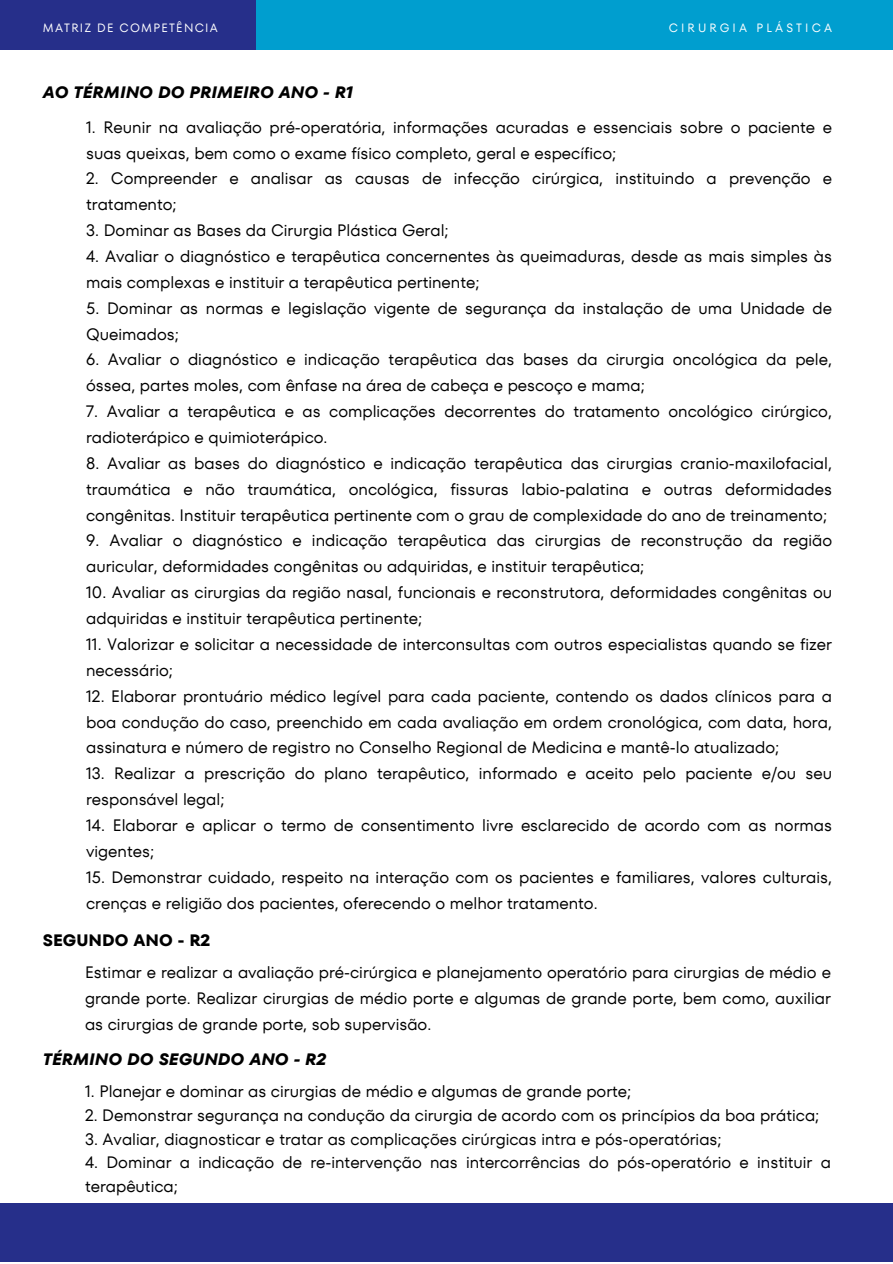
<style>
.page{position:relative;width:893px;height:1264px;background:#fff}
.page>*{position:absolute;margin:0;border:0;box-sizing:border-box;transform-origin:0 0}
.t1{font:16.5px/25.8px "TT Fors";color:#000}
.t2{font:italic 700 16.5px "TT Fors";color:#000}
.t3{font:700 16.5px "TT Fors";color:#000}
.t4{font:12px "TT Fors";letter-spacing:.105em;color:#fff}
.t5{font:12px "TT Fors";letter-spacing:.26em;color:#fff}
</style>
<div class="page">
<div style="left:0;top:1203px;width:892px;height:59px;background:#262f8a"></div>
<div style="left:0;top:0;width:310px;height:49px;background:#262f8a"></div>
<div style="left:256px;top:0;width:636px;height:49px;background:#009ecf"></div>
<p class="t4" style="left:43px;top:19px;width:177px">MATRIZ DE COMPETÊNCIA</p>
<p class="t5" style="left:668px;top:19px;width:165px">CIRURGIA PLÁSTICA</p>
<p class="t2" style="left:43px;top:81px;width:312px">AO TÉRMINO DO PRIMEIRO ANO - R1</p>
<p class="t1" style="left:86px;top:114px;width:747px">1. Reunir na avaliação pré-operatória, informações acuradas e essenciais sobre o paciente e suas queixas, bem como o exame físico completo, geral e específico;</p>
<p class="t1" style="left:86px;top:166px;width:747px">2. Compreender e analisar as causas de infecção cirúrgica, instituindo a prevenção e tratamento;</p>
<p class="t1" style="left:86px;top:217px;width:364px">3. Dominar as Bases da Cirurgia Plástica Geral;</p>
<p class="t1" style="left:86px;top:243px;width:747px">4. Avaliar o diagnóstico e terapêutica concernentes às queimaduras, desde as mais simples às mais complexas e instituir a terapêutica pertinente;</p>
<p class="t1" style="left:86px;top:295px;width:747px">5. Dominar as normas e legislação vigente de segurança da instalação de uma Unidade de<br>Queimados;</p>
<p class="t1" style="left:86px;top:347px;width:747px">6. Avaliar o diagnóstico e indicação terapêutica das bases da cirurgia oncológica da pele, óssea, partes moles, com ênfase na área de cabeça e pescoço e mama;</p>
<p class="t1" style="left:86px;top:398px;width:747px">7. Avaliar a terapêutica e as complicações decorrentes do tratamento oncológico cirúrgico, radioterápico e quimioterápico.</p>
<p class="t1" style="left:86px;top:450px;width:747px;text-align:justify">8. Avaliar as bases do diagnóstico e indicação terapêutica das cirurgias cranio-maxilofacial, traumática e não traumática, oncológica, fissuras labio-palatina e outras deformidades congênitas. Instituir terapêutica pertinente com o grau de complexidade do ano de treinamento;</p>
<p class="t1" style="left:86px;top:528px;width:747px">9. Avaliar o diagnóstico e indicação terapêutica das cirurgias de reconstrução da região auricular, deformidades congênitas ou adquiridas, e instituir terapêutica;</p>
<p class="t1" style="left:86px;top:579px;width:747px">10. Avaliar as cirurgias da região nasal, funcionais e reconstrutora, deformidades congênitas ou adquiridas e instituir terapêutica pertinente;</p>
<p class="t1" style="left:86px;top:631px;width:747px">11. Valorizar e solicitar a necessidade de interconsultas com outros especialistas quando se fizer necessário;</p>
<p class="t1" style="left:86px;top:683px;width:747px;text-align:justify">12. Elaborar prontuário médico legível para cada paciente, contendo os dados clínicos para a boa condução do caso, preenchido em cada avaliação em ordem cronológica, com data, hora, assinatura e número de registro no Conselho Regional de Medicina e mantê-lo atualizado;</p>
<p class="t1" style="left:86px;top:760px;width:747px">13. Realizar a prescrição do plano terapêutico, informado e aceito pelo paciente e/ou seu responsável legal;</p>
<p class="t1" style="left:86px;top:812px;width:747px">14. Elaborar e aplicar o termo de consentimento livre esclarecido de acordo com as normas vigentes;</p>
<p class="t1" style="left:86px;top:864px;width:747px">15. Demonstrar cuidado, respeito na interação com os pacientes e familiares, valores culturais, crenças e religião dos pacientes, oferecendo o melhor tratamento.</p>
<p class="t3" style="left:43px;top:928px;width:169px">SEGUNDO ANO - R2</p>
<p class="t1" style="left:85px;top:959px;width:747px;text-align:justify">Estimar e realizar a avaliação pré-cirúrgica e planejamento operatório para cirurgias de médio e grande porte. Realizar cirurgias de médio porte e algumas de grande porte, bem como, auxiliar as cirurgias de grande porte, sob supervisão.</p>
<p class="t2" style="left:43px;top:1047px;width:285px">TÉRMINO DO SEGUNDO ANO - R2</p>
<p class="t1" style="left:85px;top:1078px;width:548px">1. Planejar e dominar as cirurgias de médio e algumas de grande porte;</p>
<p class="t1" style="left:85px;top:1102px;width:736px">2. Demonstrar segurança na condução da cirurgia de acordo com os princípios da boa prática;</p>
<p class="t1" style="left:85px;top:1125px;width:638px">3. Avaliar, diagnosticar e tratar as complicações cirúrgicas intra e pós-operatórias;</p>
<p class="t1" style="left:85px;top:1150px;width:747px;line-height:23.5px">4. Dominar a indicação de re-intervenção nas intercorrências do pós-operatório e instituir a terapêutica;</p>
</div>
